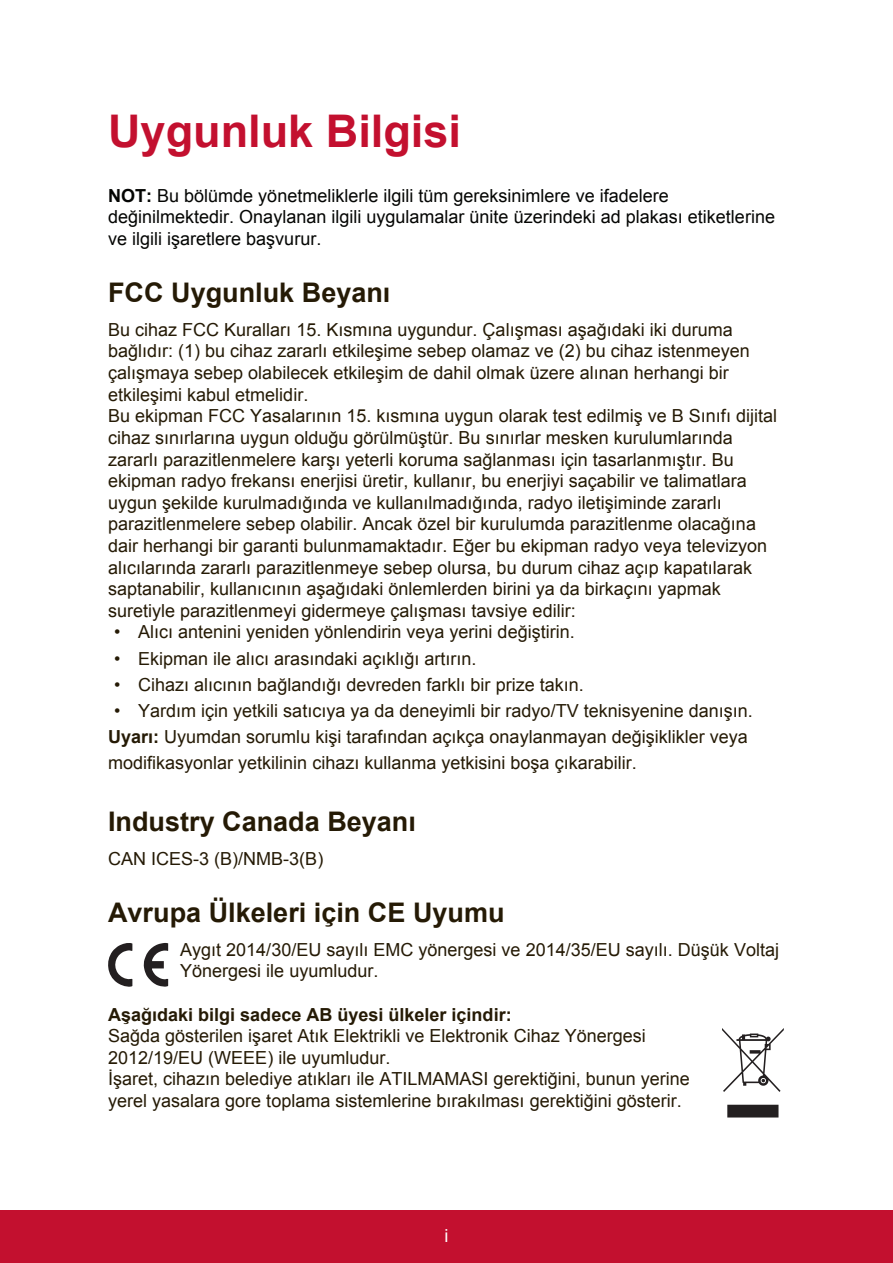
<style>
.page{position:relative;width:893px;height:1263px;background:#fff}
.page>*{position:absolute;margin:0;border:0;box-sizing:border-box;transform-origin:0 0}
.t1{font:700 45px "Arial";color:#c3102f}
.t2{font:700 27px "Arial";color:#251a05}
.t3{font:18px/21.6px "Arial";color:#251a05}
.t4{font:18px/21.6px "Arial";color:#040503}
.t5{font:700 18px "Arial";color:#251a05}
.t6{font:18px "Arial";color:#fff}
.s1{font-weight:700}
</style>
<div class="page">
<div style="left:0;top:1210px;width:892px;height:53px;background:#c3102f"></div>
<svg style="left:108px;top:943px;width:24px;height:43px"></svg>
<svg style="left:143px;top:943px;width:25px;height:43px"></svg>
<svg style="left:727px;top:1104px;width:51px;height:13px"></svg>
<svg style="left:722px;top:1028px;width:61px;height:64px"></svg>
<h1 class="t1" style="left:108px;top:101px;width:354px">Uygunluk Bilgisi</h1>
<p class="t4" style="left:108px;top:185px;width:668px"><span class="s1">NOT:</span> Bu bölümde yönetmeliklerle ilgili tüm gereksinimlere ve ifadelere değinilmektedir. Onaylanan ilgili uygulamalar ünite üzerindeki ad plakası etiketlerine ve ilgili işaretlere başvurur.</p>
<h2 class="t2" style="left:108px;top:275px;width:284px">FCC Uygunluk Beyanı</h2>
<p class="t3" style="left:108px;top:319px;width:670px">Bu cihaz FCC Kuralları 15. Kısmına uygundur. Çalışması aşağıdaki iki duruma bağlıdır: (1) bu cihaz zararlı etkileşime sebep olamaz ve (2) bu cihaz istenmeyen çalışmaya sebep olabilecek etkileşim de dahil olmak üzere alınan herhangi bir etkileşimi kabul etmelidir.<br>Bu ekipman FCC Yasalarının 15. kısmına uygun olarak test edilmiş ve B Sınıfı dijital cihaz sınırlarına uygun olduğu görülmüştür. Bu sınırlar mesken kurulumlarında zararlı parazitlenmelere karşı yeterli koruma sağlanması için tasarlanmıştır. Bu ekipman radyo frekansı enerjisi üretir, kullanır, bu enerjiyi saçabilir ve talimatlara uygun şekilde kurulmadığında ve kullanılmadığında, radyo iletişiminde zararlı parazitlenmelere sebep olabilir. Ancak özel bir kurulumda parazitlenme olacağına dair herhangi bir garanti bulunmamaktadır. Eğer bu ekipman radyo veya televizyon alıcılarında zararlı parazitlenmeye sebep olursa, bu durum cihaz açıp kapatılarak saptanabilir, kullanıcının aşağıdaki önlemlerden birini ya da birkaçını yapmak suretiyle parazitlenmeyi gidermeye çalışması tavsiye edilir:</p>
<p class="t3" style="left:114px;top:621px;width:462px">• Alıcı antenini yeniden yönlendirin veya yerini değiştirin.</p>
<p class="t3" style="left:114px;top:647px;width:364px">• Ekipman ile alıcı arasındaki açıklığı artırın.</p>
<p class="t3" style="left:114px;top:673px;width:471px">• Cihazı alıcının bağlandığı devreden farklı bir prize takın.</p>
<p class="t3" style="left:108px;top:697px;width:646px;line-height:26.1px;text-indent:6px">• Yardım için yetkili satıcıya ya da deneyimli bir radyo/TV teknisyenine danışın.<br><span class="s1">Uyarı:</span> Uyumdan sorumlu kişi tarafından açıkça onaylanmayan değişiklikler veya modifikasyonlar yetkilinin cihazı kullanma yetkisini boşa çıkarabilir.</p>
<h2 class="t2" style="left:108px;top:803px;width:309px">Industry Canada Beyanı</h2>
<p class="t3" style="left:108px;top:847px;width:217px">CAN ICES-3 (B)/NMB-3(B)</p>
<h2 class="t2" style="left:108px;top:894px;width:398px">Avrupa Ülkeleri için CE Uyumu</h2>
<p class="t3" style="left:180px;top:938px;width:600px">Aygıt 2014/30/EU sayılı EMC yönergesi ve 2014/35/EU sayılı. Düşük Voltaj<br>Yönergesi ile uyumludur.</p>
<p class="t5" style="left:108px;top:1002px;width:405px">Aşağıdaki bilgi sadece AB üyesi ülkeler içindir:</p>
<p class="t3" style="left:108px;top:1025px;width:583px">Sağda gösterilen işaret Atık Elektrikli ve Elektronik Cihaz Yönergesi 2012/19/EU (WEEE) ile uyumludur.<br>İşaret, cihazın belediye atıkları ile ATILMAMASI gerektiğini, bunun yerine yerel yasalara gore toplama sistemlerine bırakılması gerektiğini gösterir.</p>
<p class="t6" style="left:444px;top:1223px;width:5px">i</p>
</div>
